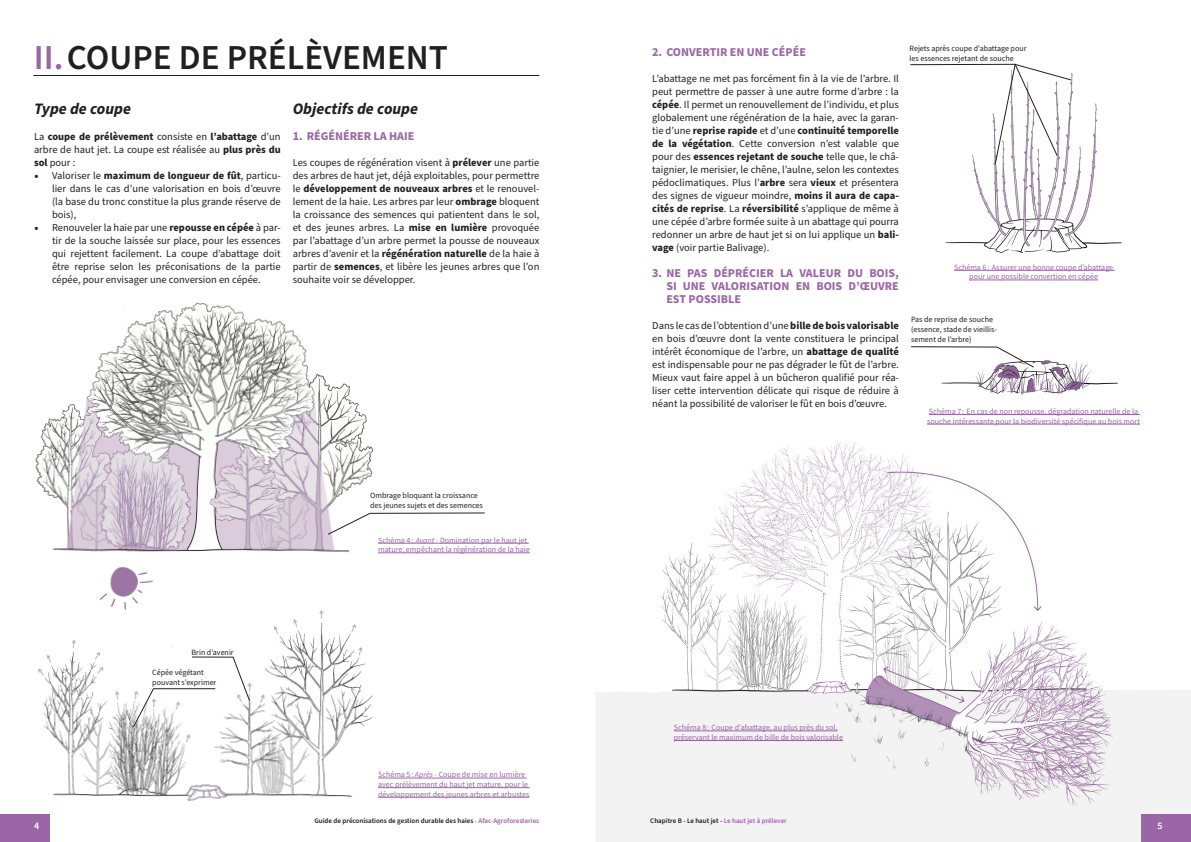
<style>
.page{position:relative;width:1191px;height:842px;background:#fff}
.page>*{position:absolute;margin:0;border:0;box-sizing:border-box;transform-origin:0 0}
.t1{font:600 35px "Source Sans Pro";color:#231f20}
.t2{font:italic 700 16px "Source Sans Pro";color:#231f20}
.t3{font:700 12px/13px "Source Sans Pro";color:#9a66a6;text-align:justify}
.t4{font:10.5px/13px "Source Sans Pro";color:#231f20;text-align:justify}
.t5{font:600 10px "Source Sans Pro";color:#fff}
.t6{font:8px/9.6px "Source Sans Pro";color:#9a66a6}
.t7{font:8px/9.6px "Source Sans Pro";color:#231f20}
.t8{font:600 7px "Source Sans Pro";color:#231f20}
.s1{color:#9a66a6}
.s2{font-weight:700}
.s3{font-family:"Minion Pro";font-size:12px}
.s4{font-style:italic}
</style>
<div class="page">
<div style="left:0;top:814px;width:50px;height:28px;background:#9a66a6"></div>
<hr style="left:33px;top:75px;width:506px;height:1px;background:#231f20">
<img style="left:35px;top:302px;width:351px;height:251px">
<img style="left:38px;top:567px;width:359px;height:234px">
<hr style="left:378px;top:543px;width:151px;height:1px;background:#9a66a6">
<hr style="left:378px;top:553px;width:152px;height:1px;background:#9a66a6">
<hr style="left:378px;top:778px;width:148px;height:1px;background:#9a66a6">
<hr style="left:378px;top:787px;width:152px;height:1px;background:#9a66a6">
<hr style="left:378px;top:797px;width:151px;height:1px;background:#9a66a6">
<svg style="left:328px;top:513px;width:157px;height:22px"></svg>
<svg style="left:133px;top:657px;width:117px;height:70px"></svg>
<div style="left:596px;top:690px;width:595px;height:152px;background:#f3f3f3"></div>
<div style="left:1141px;top:814px;width:50px;height:28px;background:#9a66a6"></div>
<img style="left:945px;top:73px;width:177px;height:180px">
<img style="left:941px;top:360px;width:177px;height:35px">
<img style="left:657px;top:441px;width:463px;height:366px">
<hr style="left:954px;top:270px;width:160px;height:1px;background:#9a66a6">
<hr style="left:969px;top:280px;width:129px;height:1px;background:#9a66a6">
<hr style="left:929px;top:414px;width:210px;height:1px;background:#9a66a6">
<hr style="left:927px;top:424px;width:213px;height:1px;background:#9a66a6">
<svg style="left:911px;top:346px;width:123px;height:21px"></svg>
<div style="left:828px;top:726px;width:11px;height:17px;background:#f3f3f3"></div>
<hr style="left:674px;top:731px;width:163px;height:1px;background:#9a66a6">
<hr style="left:674px;top:740px;width:169px;height:1px;background:#9a66a6">
<svg style="left:910px;top:64px;width:161px;height:100px"></svg>
<p class="t1" style="left:34px;top:34px;width:416px"><span class="s1">II.</span> COUPE DE PRÉLÈVEMENT</p>
<p class="t2" style="left:34px;top:98px;width:98px">Type de coupe</p>
<p class="t4" style="left:34px;top:130px;width:248px">La <span class="s2">coupe de prélèvement</span> consiste en <span class="s2">l’abattage</span> d’un arbre de haut jet. La coupe est réalisée au <span class="s2">plus près du sol</span> pour :</p>
<p class="t4" style="left:52px;top:169px;width:230px;text-indent:-18px"><span class="s3">•</span> Valoriser le <span class="s2">maximum de longueur de fût</span>, particu&shy;lier dans le cas d’une valorisation en bois d’œuvre (la base du tronc constitue la plus grande réserve de bois),</p>
<p class="t4" style="left:52px;top:221px;width:230px;text-indent:-18px"><span class="s3">•</span> Renouveler la haie par une <span class="s2">repousse en cépée</span> à par&shy;tir de la souche laissée sur place, pour les essences qui rejettent facilement. La coupe d’abattage doit être reprise selon les préconisations de la partie cépée, pour envisager une conversion en cépée.</p>
<p class="t2" style="left:293px;top:98px;width:127px">Objectifs de coupe</p>
<p class="t3" style="left:293px;top:130px;width:123px">1. RÉGÉNÉRER LA HAIE</p>
<p class="t4" style="left:293px;top:156px;width:248px">Les coupes de régénération visent à <span class="s2">prélever</span> une partie des arbres de haut jet, déjà exploitables, pour permettre le <span class="s2">développement de nouveaux arbres</span> et le renouvel&shy;lement de la haie. Les arbres par leur <span class="s2">ombrage</span> bloquent la croissance des semences qui patientent dans le sol, et des jeunes arbres. La <span class="s2">mise en lumière</span> provoquée par l’abattage d’un arbre permet la pousse de nouveaux arbres d’avenir et la <span class="s2">régénération naturelle</span> de la haie à partir de <span class="s2">semences</span>, et libère les jeunes arbres que l’on souhaite voir se développer.</p>
<p class="t7" style="left:370px;top:491px;width:114px">Ombrage bloquant la croissance des jeunes sujets et des semences</p>
<p class="t5" style="left:34px;top:819px;width:7px">4</p>
<p class="t7" style="left:191px;top:647px;width:44px">Brin d’avenir</p>
<p class="t7" style="left:152px;top:668px;width:66px">Cépée végétant pouvant s’exprimer</p>
<p class="t6" style="left:378px;top:535px;width:153px">Schéma 4 : <span class="s4">Avant -</span> Domination par le haut jet mature, empêchant la régénération de la haie</p>
<p class="t6" style="left:378px;top:770px;width:153px">Schéma 5 : <span class="s4">Après -</span> Coupe de mise en lumière avec prélèvement du haut jet mature, pour le développement des jeunes arbres et arbustes</p>
<p class="t8" style="left:314px;top:816px;width:226px">Guide de préconisations de gestion durable des haies <span class="s1">- Afac-Agroforesteries</span></p>
<p class="t3" style="left:652px;top:45px;width:155px">2. CONVERTIR EN UNE CÉPÉE</p>
<p class="t4" style="left:652px;top:72px;width:248px">L’abattage ne met pas forcément fin à la vie de l’arbre. Il peut permettre de passer à une autre forme d’arbre : la <span class="s2">cépée</span>. Il permet un renouvellement de l’individu, et plus globalement une régénération de la haie, avec la garan&shy;tie d’une <span class="s2">reprise rapide</span> et d’une <span class="s2">continuité temporelle de la végétation</span>. Cette conversion n’est valable que pour des <span class="s2">essences rejetant de souche</span> telle que, le châ&shy;taignier, le merisier, le chêne, l’aulne, selon les contextes pédoclimatiques. Plus l’<span class="s2">arbre</span> sera <span class="s2">vieux</span> et présentera des signes de vigueur moindre, <span class="s2">moins il aura de capa&shy;cités de reprise</span>. La <span class="s2">réversibilité</span> s’applique de même à une cépée d’arbre formée suite à un abattage qui pourra redonner un arbre de haut jet si on lui applique un <span class="s2">bali&shy;vage</span> (voir partie Balivage).</p>
<p class="t3" style="left:666px;top:266px;width:234px;text-indent:-14px">3. NE PAS DÉPRÉCIER LA VALEUR DU BOIS, SI UNE VALORISATION EN BOIS D’ŒUVRE EST POSSIBLE</p>
<p class="t4" style="left:652px;top:319px;width:248px">Dans le cas de l’obtention d’une <span class="s2">bille de bois valorisable </span>en bois d’œuvre dont la vente constituera le principal intérêt économique de l’arbre, un <span class="s2">abattage de qualité </span>est indispensable pour ne pas dégrader le fût de l’arbre.<br>Mieux vaut faire appel à un bûcheron qualifié pour réa&shy;liser cette intervention délicate qui risque de réduire à néant la possibilité de valoriser le fût en bois d’œuvre.</p>
<p class="t7" style="left:909px;top:44px;width:118px">Rejets après coupe d’abattage pour les essences rejetant de souche</p>
<p class="t6" style="left:954px;top:262px;width:161px;text-align:center">Schéma 6 : Assurer une bonne coupe d’abattage pour une possible convertion en cépée</p>
<p class="t7" style="left:911px;top:315px;width:87px">Pas de reprise de souche (essence, stade de vieillis&shy;sement de l’arbre)</p>
<p class="t6" style="left:927px;top:407px;width:214px">Schéma 7 : En cas de non repousse, dégradation naturelle de la souche intéressante pour la biodiversité spécifique au bois mort</p>
<p class="t6" style="left:674px;top:723px;width:171px">Schéma 8 : Coupe d’abattage, au plus près du sol, préservant le maximum de bille de bois valorisable</p>
<p class="t8" style="left:650px;top:816px;width:138px">Chapitre B - Le haut jet - <span class="s1">Le haut jet à prélever</span></p>
<p class="t5" style="left:1157px;top:819px;width:7px">5</p>
</div>
